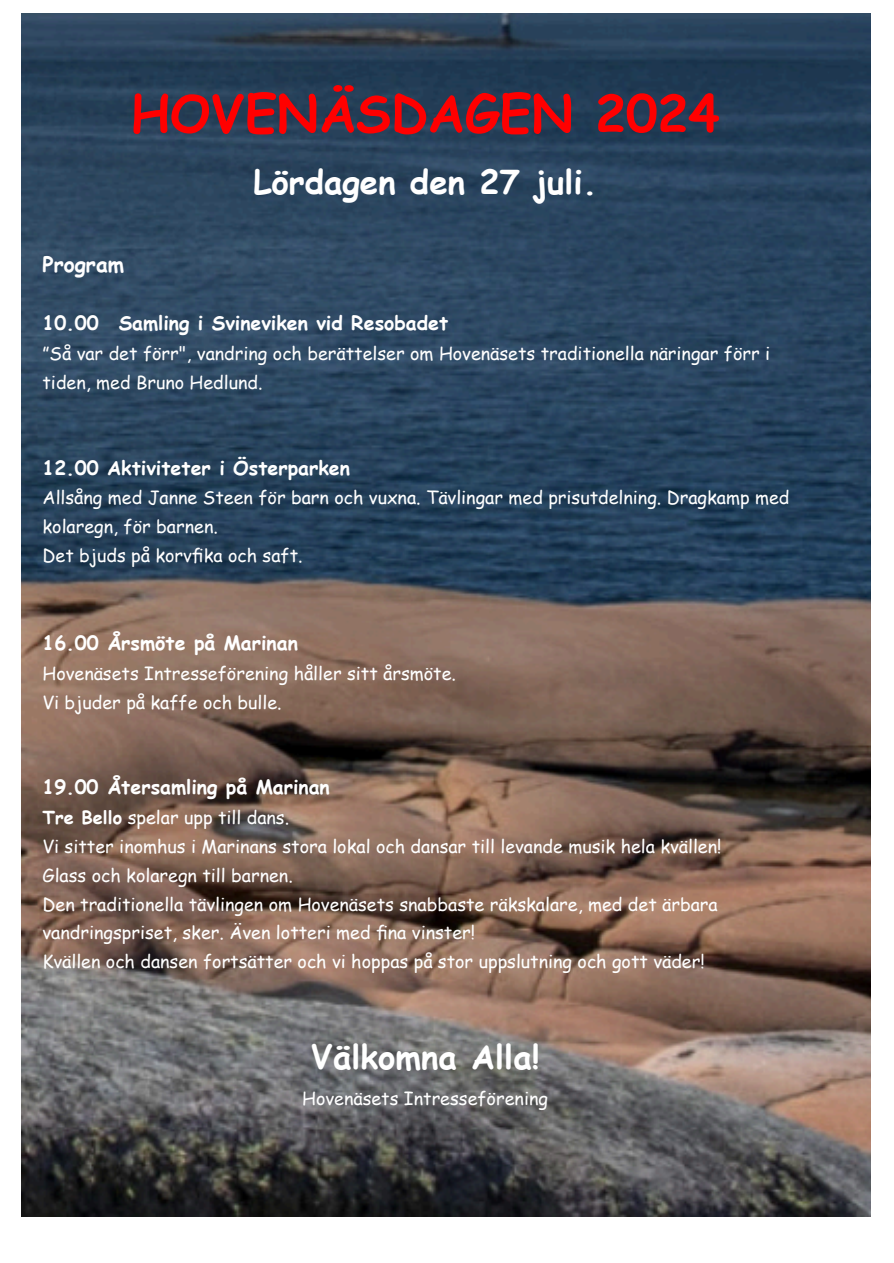
<style>
.page{position:relative;width:894px;height:1263px;background:#fff}
.page>*{position:absolute;margin:0;border:0;box-sizing:border-box;transform-origin:0 0}
.t1{font:700 51px "Comic Sans MS";color:#f00}
.t2{font:700 33px "Comic Sans MS";color:#fff}
.t3{font:700 21px "Comic Sans MS";color:#fff}
.t4{font:700 19.5px "Comic Sans MS";color:#fff}
.t5{font:18px/28.8px "Comic Sans MS";color:#fff}
.s1{font-weight:700}
</style>
<div class="page">
<img style="left:21px;top:14px;width:850px;height:1202px">
<h1 class="t1" style="left:131px;top:91px;width:590px">HOVENÄSDAGEN 2024</h1>
<h2 class="t2" style="left:253px;top:168px;width:345px">Lördagen den 27 juli.</h2>
<p class="t3" style="left:43px;top:255px;width:83px">Program</p>
<p class="t4" style="left:43px;top:315px;width:407px">10.00 Samling i Svineviken vid Resobadet</p>
<p class="t5" style="left:43px;top:341px;width:729px">”Så var det förr", vandring och berättelser om Hovenäsets traditionella näringar förr i tiden, med Bruno Hedlund.</p>
<p class="t4" style="left:43px;top:459px;width:309px">12.00 Aktiviteter i Österparken</p>
<p class="t5" style="left:43px;top:485px;width:749px">Allsång med Janne Steen för barn och vuxna. Tävlingar med prisutdelning. Dragkamp med kolaregn, för barnen.<br>Det bjuds på korvfika och saft.</p>
<p class="t4" style="left:43px;top:635px;width:257px">16.00 Årsmöte på Marinan</p>
<p class="t5" style="left:43px;top:661px;width:415px">Hovenäsets Intresseförening håller sitt årsmöte.<br>Vi bjuder på kaffe och bulle.</p>
<p class="t4" style="left:43px;top:779px;width:289px">19.00 Återsamling på Marinan</p>
<p class="t5" style="left:43px;top:805px;width:680px"><span class="s1">Tre Bello</span> spelar upp till dans.<br>Vi sitter inomhus i Marinans stora lokal och dansar till levande musik hela kvällen!<br>Glass och kolaregn till barnen.<br>Den traditionella tävlingen om Hovenäsets snabbaste räkskalare, med det ärbara vandringspriset, sker. Även lotteri med fina vinster!<br>Kvällen och dansen fortsätter och vi hoppas på stor uppslutning och gott väder!</p>
<h2 class="t2" style="left:311px;top:1042px;width:230px">Välkomna Alla!</h2>
<p class="t5" style="left:302px;top:1086px;width:247px">Hovenäsets Intresseförening</p>
</div>
